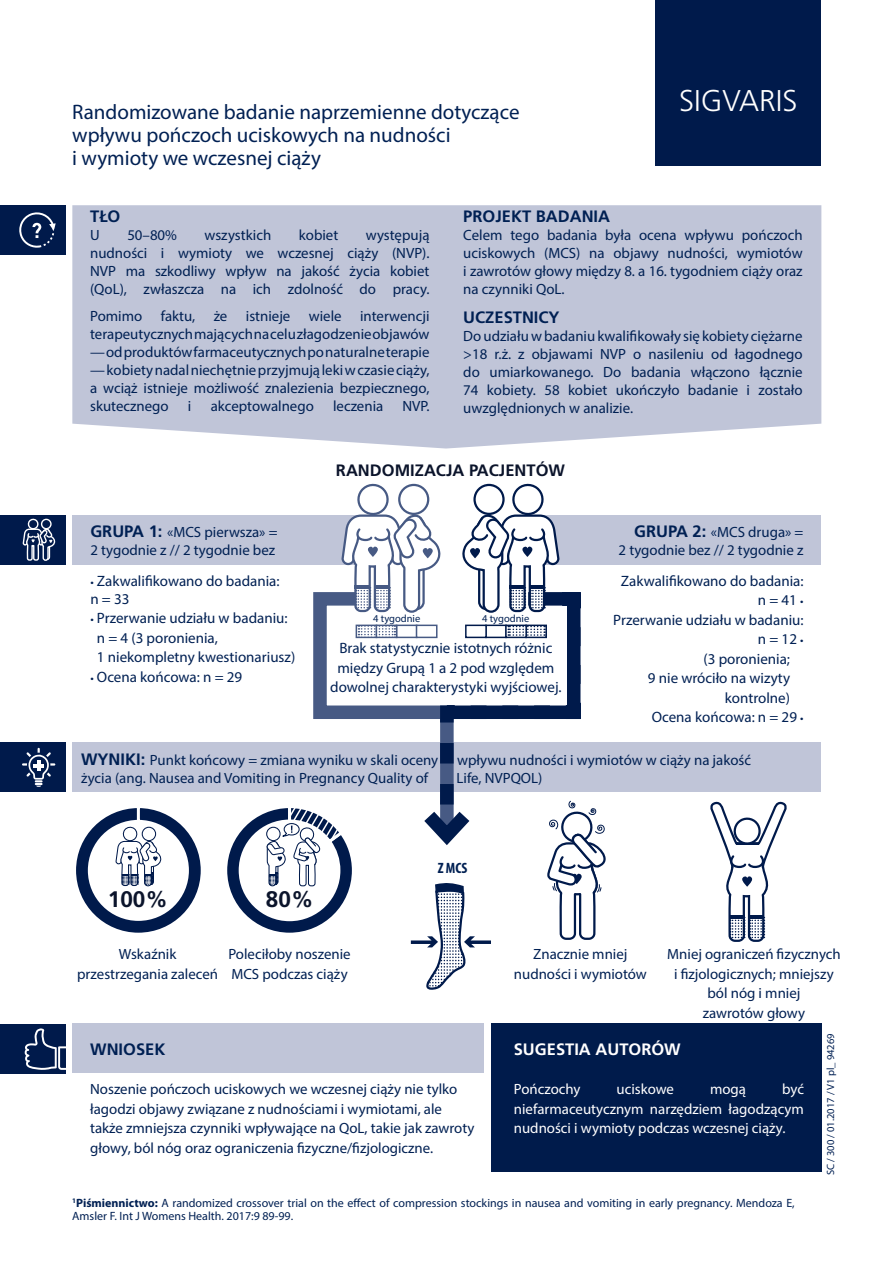
<style>
.page{position:relative;width:894px;height:1263px;background:#fff}
.page>*{position:absolute;margin:0;border:0;box-sizing:border-box;transform-origin:0 0}
.t1{font:300 30px "Frutiger LT Std";color:#fff}
.t2{font:700 22.5px "Frutiger LT Std";color:#0b142b}
.t3{font:21px/23.2px "Myriad Pro";color:#002053}
.t4{font:700 16.5px "Frutiger LT Std";color:#002053}
.t5{font:700 16.5px "Frutiger LT Std";color:#0b142b}
.t6{font:700 16.5px "Frutiger LT Std";color:#fff}
.t7{font:15px/19.5px "Myriad Pro";color:#002053}
.t8{font:700 condensed 15px "Myriad Pro";color:#002053}
.t9{font:14.85px/18px "Myriad Pro";color:#002053}
.t10{font:14.85px/19.5px "Myriad Pro";color:#fff;text-align:justify}
.t11{font:12px/13.5px "Myriad Pro";color:#002053}
.t12{font:10.5px "Myriad Pro";color:#002053}
.s1{font-family:"Frutiger LT Std";font-weight:700;font-size:16.5px}
.s2{font-size:12px}
.s3{font-weight:700}
</style>
<div class="page">
<div style="left:491px;top:1023px;width:330px;height:149px;background:#001b4b"></div>
<div style="left:72px;top:1023px;width:411px;height:49px;background:#c0c5d8"></div>
<div style="left:526px;top:515px;width:294px;height:49px;background:#c0c5d8"></div>
<div style="left:72px;top:515px;width:295px;height:49px;background:#c0c5d8"></div>
<div style="left:72px;top:742px;width:748px;height:50px;background:#c0c5d8"></div>
<div style="left:0;top:742px;width:65px;height:50px;background:#001a4b"></div>
<svg style="left:22px;top:748px;width:33px;height:39px"></svg>
<div style="left:0;top:515px;width:65px;height:49px;background:#001a4b"></div>
<div style="left:72px;top:205px;width:749px;height:243px;background:#c0c5d8"></div>
<div style="left:655px;top:0;width:166px;height:166px;background:#001a4b"></div>
<div style="left:0;top:205px;width:65px;height:50px;background:#001a4b"></div>
<svg style="left:19px;top:212px;width:37px;height:36px"></svg>
<div style="left:0;top:1024px;width:65px;height:50px;background:#001a4b"></div>
<svg style="left:25px;top:1028px;width:40px;height:41px"></svg>
<svg style="left:22px;top:518px;width:34px;height:43px"></svg>
<svg style="left:76px;top:808px;width:125px;height:125px"></svg>
<svg style="left:223px;top:483px;width:390px;height:507px"></svg>
<svg style="left:710px;top:802px;width:77px;height:140px"></svg>
<h3 class="t3" style="left:72px;top:100px;width:448px">Randomizowane badanie naprzemienne dotyczące wpływu pończoch uciskowych na nudności<br>i wymioty we wczesnej ciąży</h3>
<h1 class="t1" style="left:678px;top:83px;width:120px">SIGVARIS</h1>
<p class="t4" style="left:90px;top:207px;width:32px">TŁO</p>
<p class="t9" style="left:90px;top:226px;width:11px">U</p>
<p class="t9" style="left:127px;top:226px;width:51px">50–80%</p>
<p class="t9" style="left:204px;top:226px;width:68px">wszystkich</p>
<p class="t9" style="left:299px;top:226px;width:41px">kobiet</p>
<p class="t9" style="left:90px;top:226px;width:341px;text-align:justify;text-indent:275px">występują nudności i wymioty we wczesnej ciąży (NVP).<br>NVP ma szkodliwy wpływ na jakość życia kobiet (QoL), zwłaszcza na ich zdolność do pracy.</p>
<p class="t9" style="left:90px;top:307px;width:341px">Pomimo faktu, że istnieje wiele interwencji terapeutycznych mających na celu złagodzenie objawów</p>
<p class="t9" style="left:90px;top:343px;width:341px">— od produktów farmaceutycznych po naturalne terapie</p>
<p class="t9" style="left:90px;top:361px;width:341px;text-align:justify">— kobiety nadal niechętnie przyjmują leki w czasie ciąży, a wciąż istnieje możliwość znalezienia bezpiecznego, skutecznego</p>
<p class="t9" style="left:188px;top:397px;width:5px">i</p>
<p class="t9" style="left:210px;top:397px;width:105px">akceptowalnego</p>
<p class="t9" style="left:333px;top:397px;width:52px">leczenia</p>
<p class="t9" style="left:402px;top:397px;width:28px">NVP.</p>
<p class="t4" style="left:463px;top:207px;width:148px">PROJEKT BADANIA</p>
<p class="t9" style="left:463px;top:226px;width:341px;text-align:justify">Celem tego badania była ocena wpływu pończoch uciskowych (MCS) na objawy nudności, wymiotów i zawrotów głowy między 8. a 16. tygodniem ciąży oraz na czynniki QoL.</p>
<p class="t4" style="left:463px;top:308px;width:98px">UCZESTNICY</p>
<p class="t9" style="left:463px;top:327px;width:341px;text-align:justify">Do udziału w badaniu kwalifikowały się kobiety ciężarne &gt;18 r.ż. z objawami NVP o nasileniu od łagodnego do umiarkowanego. Do badania włączono łącznie 74 kobiety. 58 kobiet ukończyło badanie i zostało uwzględnionych w analizie.</p>
<p class="t9" style="left:90px;top:522px;width:188px"><span class="s1">GRUPA 1:</span> «MCS pierwsza» =<br>2 tygodnie z // 2 tygodnie bez</p>
<p class="t7" style="left:90px;top:571px;width:191px;line-height:18px"><span class="s2">•</span> Zakwalifikowano do badania: n = 33</p>
<p class="t7" style="left:97px;top:608px;width:200px;text-indent:-7px"><span class="s2">•</span> Przerwanie udziału w badaniu: n = 4 (3 poronienia,<br>1 niekompletny kwestionariusz)</p>
<p class="t7" style="left:90px;top:666px;width:153px"><span class="s2">•</span> Ocena końcowa: n = 29</p>
<p class="t5" style="left:336px;top:460px;width:230px">RANDOMIZACJA PACJENTÓW</p>
<p class="t12" style="left:373px;top:612px;width:49px">4 tygodnie</p>
<p class="t12" style="left:482px;top:612px;width:49px">4 tygodnie</p>
<p class="t7" style="left:330px;top:638px;width:233px;text-align:center">Brak statystycznie istotnych różnic między Grupą 1 a 2 pod względem dowolnej charakterystyki wyjściowej.</p>
<p class="t9" style="left:618px;top:523px;width:186px;text-align:right"><span class="s1">GRUPA 2:</span> «MCS druga» =<br>2 tygodnie bez // 2 tygodnie z</p>
<p class="t7" style="left:620px;top:570px;width:184px">Zakwalifikowano do badania:</p>
<p class="t7" style="left:757px;top:590px;width:47px">n = 41 <span class="s2">•</span></p>
<p class="t7" style="left:613px;top:609px;width:192px">Przerwanie udziału w badaniu:</p>
<p class="t7" style="left:757px;top:629px;width:47px">n = 12 <span class="s2">•</span></p>
<p class="t7" style="left:703px;top:648px;width:88px">(3 poronienia;</p>
<p class="t7" style="left:647px;top:668px;width:144px">9 nie wróciło na wizyty</p>
<p class="t7" style="left:724px;top:687px;width:67px">kontrolne)</p>
<p class="t7" style="left:651px;top:707px;width:153px">Ocena końcowa: n = 29 <span class="s2">•</span></p>
<p class="t9" style="left:81px;top:750px;width:358px"><span class="s1">WYNIKI:</span> Punkt końcowy = zmiana wyniku w skali oceny</p>
<p class="t9" style="left:457px;top:750px;width:295px">wpływu nudności i wymiotów w ciąży na jakość</p>
<p class="t9" style="left:81px;top:768px;width:348px">życia (ang. Nausea and Vomiting in Pregnancy Quality of</p>
<p class="t9" style="left:456px;top:768px;width:87px">Life, NVPQOL)</p>
<h2 class="t2" style="left:108px;top:885px;width:62px">100%</h2>
<h2 class="t2" style="left:266px;top:885px;width:49px">80%</h2>
<p class="t8" style="left:437px;top:858px;width:31px">Z MCS</p>
<p class="t9" style="left:77px;top:944px;width:142px;line-height:19.5px;text-align:center">Wskaźnik przestrzegania zaleceń</p>
<p class="t9" style="left:228px;top:944px;width:124px;line-height:19.5px">Poleciłoby noszenie<br>MCS podczas ciąży</p>
<p class="t9" style="left:513px;top:944px;width:134px;line-height:19.5px;text-align:center">Znacznie mniej nudności i wymiotów</p>
<p class="t9" style="left:667px;top:944px;width:175px;line-height:19.5px;text-align:center">Mniej ograniczeń fizycznych i fizjologicznych; mniejszy ból nóg i mniej<br>zawrotów głowy</p>
<p class="t4" style="left:90px;top:1039px;width:77px">WNIOSEK</p>
<p class="t6" style="left:513px;top:1039px;width:168px">SUGESTIA AUTORÓW</p>
<p class="t9" style="left:90px;top:1079px;width:385px;line-height:19.5px">Noszenie pończoch uciskowych we wczesnej ciąży nie tylko łagodzi objawy związane z nudnościami i wymiotami, ale także zmniejsza czynniki wpływające na QoL, takie jak zawroty głowy, ból nóg oraz ograniczenia fizyczne/fizjologiczne.</p>
<p class="t10" style="left:513px;top:1079px;width:68px">Pończochy</p>
<p class="t10" style="left:616px;top:1079px;width:59px">uciskowe</p>
<p class="t10" style="left:709px;top:1079px;width:37px">mogą</p>
<p class="t10" style="left:513px;top:1079px;width:291px;text-indent:268px">być niefarmaceutycznym narzędziem łagodzącym nudności i wymioty podczas wczesnej ciąży.</p>
<p class="t11" style="left:72px;top:1195px;width:723px"><sup>1</sup><span class="s3">Piśmiennictwo:</span> A randomized crossover trial on the effect of compression stockings in nausea and vomiting in early pregnancy. Mendoza E,<br>Amsler F. Int J Womens Health. 2017:9 89-99.</p>
<p class="t12" style="left:824px;top:1175px;width:144px;rotate:-90deg">SC / 300 / 01.2017 / V1 pl_ 94269</p>
</div>
